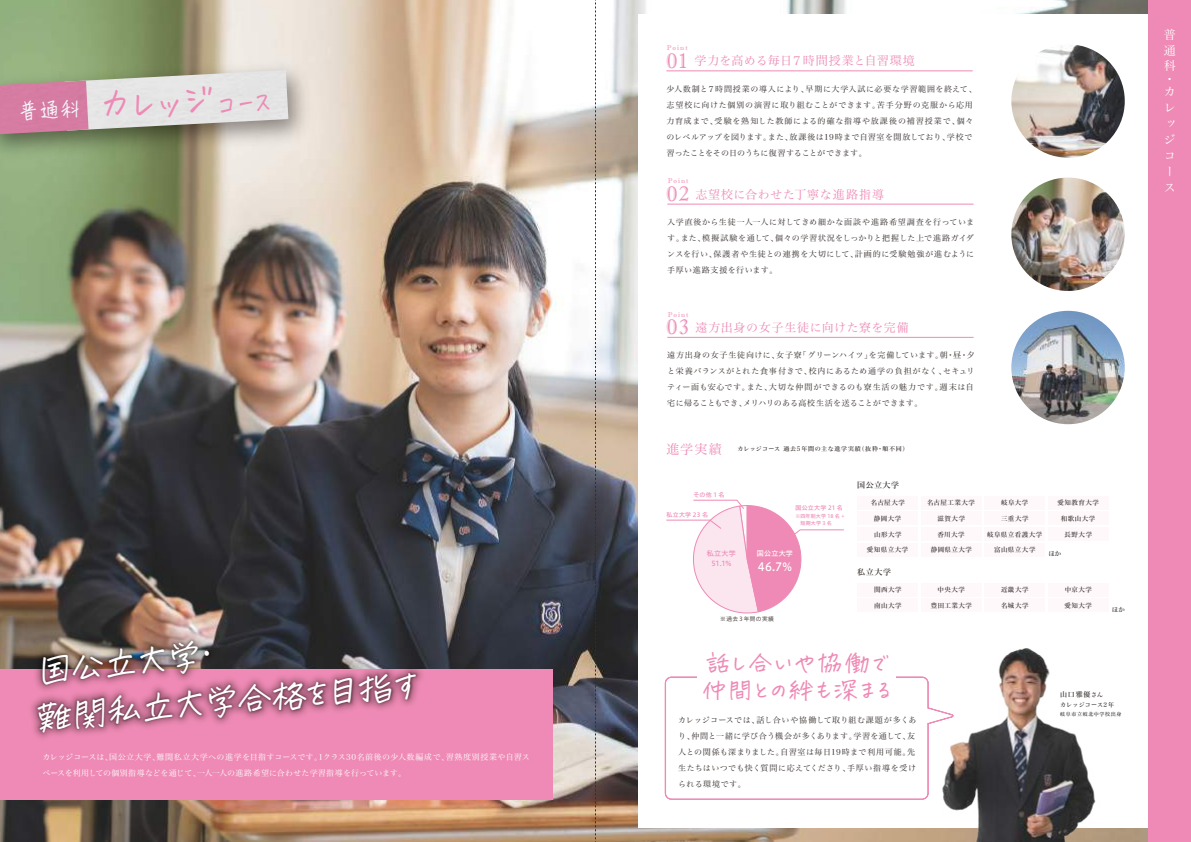
<style>
.page{position:relative;width:1191px;height:842px;background:#fff}
.page>*{position:absolute;margin:0;border:0;box-sizing:border-box;transform-origin:0 0}
.t1{font:39.2px "hanatotyoutyo";color:#ee8ab5;scale:.92 1}
.t2{font:34.9px/46.9px "hanatotyoutyo";color:#fff}
.t3{font:24px/27px "hanatotyoutyo";letter-spacing:.08em;color:#ee8ab5}
.t4{font:21px "Imprint MT Shadow";color:#ee8ab5}
.t5{font:13px "Hira Min Std W3";color:#ee8ab5}
.t6{font:12px "Hira Min Std W3";letter-spacing:.045em;color:#ee8ab5}
.t7{font:12px "Hira Min Std W3";letter-spacing:.01em;color:#ee8ab5}
.t8{font:12px/16px "Hira Min Std W3";color:#fff;text-align:justify}
.t9{font:11.4px "Hiragino UD Sans F Std W5";color:#fff}
.t10{font:8px/16px "Hira Min Std W3";letter-spacing:.055em;color:#332d2b}
.t11{font:8px/16px "Hira Min Std W3";letter-spacing:.03em;color:#fff}
.t12{font:8px "Hira Min Std W5";letter-spacing:.07em;color:#332d2b}
.t13{font:7px "Imprint MT Shadow";letter-spacing:.155em;color:#ee8ab5}
.t14{font:7px "Hiragino UD Sans F Std W5";letter-spacing:.04em;color:#ee8ab5}
.t15{font:7px "Hira Min Std W5";color:#332d2b}
.t16{font:7px "Hiragino UD Sans F Std W5";letter-spacing:.035em;color:#fff}
.t17{font:6.5px "Hira Min Std W5";letter-spacing:.075em;color:#332d2b}
.t18{font:6.4px "Hira Min Std W5";color:#332d2b}
.t19{font:6px "Hira Min Std W5";letter-spacing:.12em;color:#332d2b}
.t20{font:6px "Hiragino UD Sans F Std W5";letter-spacing:.04em;color:#ee8ab5}
.t21{font:6px "Hira Min Std W5";letter-spacing:.045em;color:#332d2b}
.t22{font:5.7px "Hiragino UD Sans F Std W3";letter-spacing:.07em;color:#332d2b}
.t23{font:5px/7px "Hiragino UD Sans F Std W5";letter-spacing:.035em;color:#ee8ab5}
.t24{font:5px "Hira Min Std W5";letter-spacing:.12em;color:#332d2b}
.s1{font-size:20.8px;color:#f5f7fc}
.s2{font-size:28.4px}
.s3{font-size:6px}
</style>
<div class="page">
<img style="left:0;top:0;width:1148px;height:842px">
<div style="left:638px;top:14px;width:515px;height:814px;background:#fff"></div>
<div style="left:0;top:669px;width:553px;height:130px;background:#ee8ab5"></div>
<div style="left:1148px;top:0;width:43px;height:842px;background:#ee8ab5"></div>
<img style="left:887px;top:648px;width:261px;height:194px">
<img style="left:1011px;top:44px;width:113px;height:114px;border-radius:57px">
<img style="left:1011px;top:178px;width:113px;height:113px;border-radius:57px">
<img style="left:1011px;top:311px;width:113px;height:113px;border-radius:57px">
<hr style="left:666px;top:71px;width:306px;height:1px;background:#ee8ab5">
<hr style="left:667px;top:204px;width:306px;height:1px;background:#ee8ab5">
<hr style="left:667px;top:337px;width:306px;height:1px;background:#ee8ab5">
<img style="left:26px;top:611px;width:402px;height:106px">
<img style="left:33px;top:615px;width:391px;height:123px">
<div style="left:665px;top:677px;width:263px;height:123px;border:3px solid #ee8ab5;border-radius:5px"></div>
<div style="left:666px;top:678px;width:261px;height:120px;background:#fff;border-radius:5px"></div>
<svg style="left:927px;top:702px;width:28px;height:27px"></svg>
<div style="left:697px;top:664px;width:199px;height:29px;background:#fff"></div>
<div style="left:984px;top:496px;width:61px;height:13px;background:#fef8fb"></div>
<div style="left:857px;top:528px;width:61px;height:13px;background:#fef8fb"></div>
<div style="left:857px;top:496px;width:61px;height:13px;background:#fef8fb"></div>
<div style="left:857px;top:583px;width:61px;height:13px;background:#fef8fb"></div>
<div style="left:920px;top:496px;width:61px;height:13px;background:#fef8fb"></div>
<div style="left:857px;top:543px;width:61px;height:13px;background:#fef8fb"></div>
<div style="left:1047px;top:496px;width:61px;height:13px;background:#fef8fb"></div>
<div style="left:984px;top:528px;width:61px;height:13px;background:#fef8fb"></div>
<div style="left:857px;top:512px;width:61px;height:13px;background:#fef8fb"></div>
<div style="left:920px;top:543px;width:61px;height:13px;background:#fef8fb"></div>
<div style="left:920px;top:512px;width:61px;height:13px;background:#fef8fb"></div>
<div style="left:984px;top:583px;width:61px;height:13px;background:#fef8fb"></div>
<div style="left:1047px;top:583px;width:61px;height:13px;background:#fef8fb"></div>
<div style="left:920px;top:583px;width:61px;height:13px;background:#fef8fb"></div>
<div style="left:857px;top:599px;width:61px;height:13px;background:#fef8fb"></div>
<div style="left:984px;top:599px;width:61px;height:13px;background:#fef8fb"></div>
<div style="left:920px;top:599px;width:61px;height:13px;background:#fef8fb"></div>
<div style="left:1047px;top:599px;width:61px;height:13px;background:#fef8fb"></div>
<div style="left:984px;top:512px;width:61px;height:13px;background:#fef8fb"></div>
<div style="left:1047px;top:528px;width:61px;height:13px;background:#fef8fb"></div>
<div style="left:1047px;top:512px;width:61px;height:13px;background:#fef8fb"></div>
<div style="left:920px;top:528px;width:61px;height:13px;background:#fef8fb"></div>
<div style="left:984px;top:543px;width:61px;height:13px;background:#fef8fb"></div>
<svg style="left:666px;top:500px;width:178px;height:114px"></svg>
<img style="left:0;top:0;width:346px;height:246px">
<img style="left:0;top:70px;width:288px;height:64px">
<svg style="left:595px;top:0;width:1px;height:842px"></svg>
<h1 class="t1" style="left:18px;top:84px;width:276px;rotate:-3deg"><span class="s1">普通科</span> カレッジ<span class="s2">コース</span></h1>
<h2 class="t2" style="left:30px;top:646px;width:385px;rotate:-5deg">国公立大学･<br>難関私立大学合格を目指す</h2>
<p class="t11" style="left:43px;top:749px;width:488px">カレッジコースは、国公立大学、難関私立大学への進学を目指すコースです。1クラス30名前後の少人数編成で、習熟度別授業や自習スペースを利用しての個別指導などを通じて、一人一人の進路希望に合わせた学習指導を行っています。</p>
<p class="t13" style="left:667px;top:44px;width:22px">Point</p>
<h3 class="t4" style="left:666px;top:48px;width:23px">01</h3>
<p class="t10" style="left:666px;top:80px;width:312px">少人数制と７時間授業の導入により、早期に大学入試に必要な学習範囲を終えて、志望校に向けた個別の演習に取り組むことができます。苦手分野の克服から応用力育成まで、受験を熟知した教師による的確な指導や放課後の補習授業で、個々のレベルアップを図ります。また、放課後は19時まで自習室を開放しており、学校で習ったことをその日のうちに復習することができます。</p>
<h3 class="t7" style="left:694px;top:52px;width:222px">学力を高める毎日７時間授業と自習環境</h3>
<p class="t13" style="left:668px;top:177px;width:22px">Point</p>
<h3 class="t4" style="left:666px;top:182px;width:24px">02</h3>
<p class="t10" style="left:667px;top:214px;width:308px;text-align:justify">入学直後から生徒一人一人に対してきめ細かな面談や進路希望調査を行っています。また、模擬試験を通して、個々の学習状況をしっかりと把握した上で進路ガイダンスを行い、保護者や生徒との連携を大切にして、計画的に受験勉強が進むように手厚い進路支援を行います。</p>
<h3 class="t6" style="left:695px;top:186px;width:190px">志望校に合わせた丁寧な進路指導</h3>
<p class="t13" style="left:667px;top:310px;width:22px">Point</p>
<h3 class="t4" style="left:666px;top:315px;width:24px">03</h3>
<h3 class="t6" style="left:695px;top:319px;width:215px">遠方出身の女子生徒に向けた寮を完備</h3>
<p class="t10" style="left:667px;top:347px;width:309px;text-align:justify">遠方出身の女子生徒向けに、女子寮「グリーンハイツ」を完備しています。朝・昼・夕と栄養バランスがとれた食事付きで、校内にあるため通学の負担がなく、セキュリティー面も安心です。また、大切な仲間ができるのも寮生活の魅力です。週末は自宅に帰ることもでき、メリハリのある高校生活を送ることができます。</p>
<h3 class="t5" style="left:666px;top:440px;width:57px">進学実績</h3>
<p class="t19" style="left:737px;top:444px;width:172px">カレッジコース 過去5年間の主な進学実績（抜粋・順不同）</p>
<p class="t20" style="left:693px;top:490px;width:33px">その他 1名</p>
<p class="t20" style="left:666px;top:510px;width:43px">私立大学 23 名</p>
<p class="t14" style="left:707px;top:548px;width:31px">私立大学</p>
<p class="t14" style="left:711px;top:558px;width:21px">51.1%</p>
<p class="t20" style="left:795px;top:503px;width:49px">国公立大学 21 名</p>
<p class="t23" style="left:795px;top:513px;width:51px">※四年制大学 18 名 +　短期大学 3 名</p>
<p class="t16" style="left:757px;top:548px;width:38px">国公立大学</p>
<h3 class="t9" style="left:758px;top:558px;width:36px">46.7%</h3>
<p class="t22" style="left:720px;top:615px;width:55px">※過去３年間の実績</p>
<p class="t12" style="left:857px;top:479px;width:43px">国公立大学</p>
<p class="t17" style="left:871px;top:498px;width:36px">名古屋大学</p>
<p class="t17" style="left:927px;top:498px;width:49px">名古屋工業大学</p>
<p class="t17" style="left:1001px;top:498px;width:29px">岐阜大学</p>
<p class="t17" style="left:1057px;top:498px;width:43px">愛知教育大学</p>
<p class="t17" style="left:873px;top:514px;width:29px">静岡大学</p>
<p class="t17" style="left:937px;top:514px;width:29px">滋賀大学</p>
<p class="t17" style="left:1001px;top:514px;width:29px">三重大学</p>
<p class="t17" style="left:1060px;top:514px;width:36px">和歌山大学</p>
<p class="t17" style="left:874px;top:529px;width:29px">山形大学</p>
<p class="t17" style="left:937px;top:529px;width:29px">香川大学</p>
<p class="t17" style="left:987px;top:529px;width:57px">岐阜県立看護大学</p>
<p class="t17" style="left:1064px;top:529px;width:29px">長野大学</p>
<p class="t17" style="left:867px;top:545px;width:43px">愛知県立大学</p>
<p class="t17" style="left:930px;top:545px;width:43px">静岡県立大学</p>
<p class="t17" style="left:994px;top:545px;width:43px">富山県立大学</p>
<p class="t18" style="left:1048px;top:549px;width:14px">ほか</p>
<p class="t12" style="left:857px;top:566px;width:35px">私立大学</p>
<p class="t17" style="left:874px;top:585px;width:29px">関西大学</p>
<p class="t17" style="left:937px;top:585px;width:29px">中央大学</p>
<p class="t17" style="left:1001px;top:585px;width:29px">近畿大学</p>
<p class="t17" style="left:1064px;top:585px;width:29px">中京大学</p>
<p class="t17" style="left:874px;top:601px;width:29px">南山大学</p>
<p class="t17" style="left:930px;top:601px;width:43px">豊田工業大学</p>
<p class="t17" style="left:1001px;top:601px;width:29px">名城大学</p>
<p class="t17" style="left:1064px;top:601px;width:29px">愛知大学</p>
<p class="t18" style="left:1112px;top:605px;width:14px">ほか</p>
<h3 class="t3" style="left:702px;top:649px;width:191px">話し合いや協働で仲間との絆も深まる</h3>
<p class="t10" style="left:678px;top:711px;width:240px">カレッジコースでは、話し合いや協働して取り組む課題が多くあり、仲間と一緒に学び合う機会が多くあります。学習を通して、友人との関係も深まりました。自習室は毎日19時まで利用可能。先生たちはいつでも快く質問に応えてくださり、手厚い指導を受けられる環境です。</p>
<p class="t15" style="left:1060px;top:690px;width:44px">山口雅優<span class="s3">さん</span></p>
<p class="t21" style="left:1060px;top:700px;width:55px">カレッジコース2年</p>
<p class="t24" style="left:1060px;top:710px;width:63px">岐阜市立岐北中学校出身</p>
<h3 class="t8" style="left:1163px;top:26px;width:13px">普通科</h3>
<h3 class="t8" style="left:1178px;top:76px;width:7px;rotate:90deg">･</h3>
<h3 class="t8" style="left:1163px;top:84px;width:12px;text-align:left">カレッジコース</h3>
</div>
